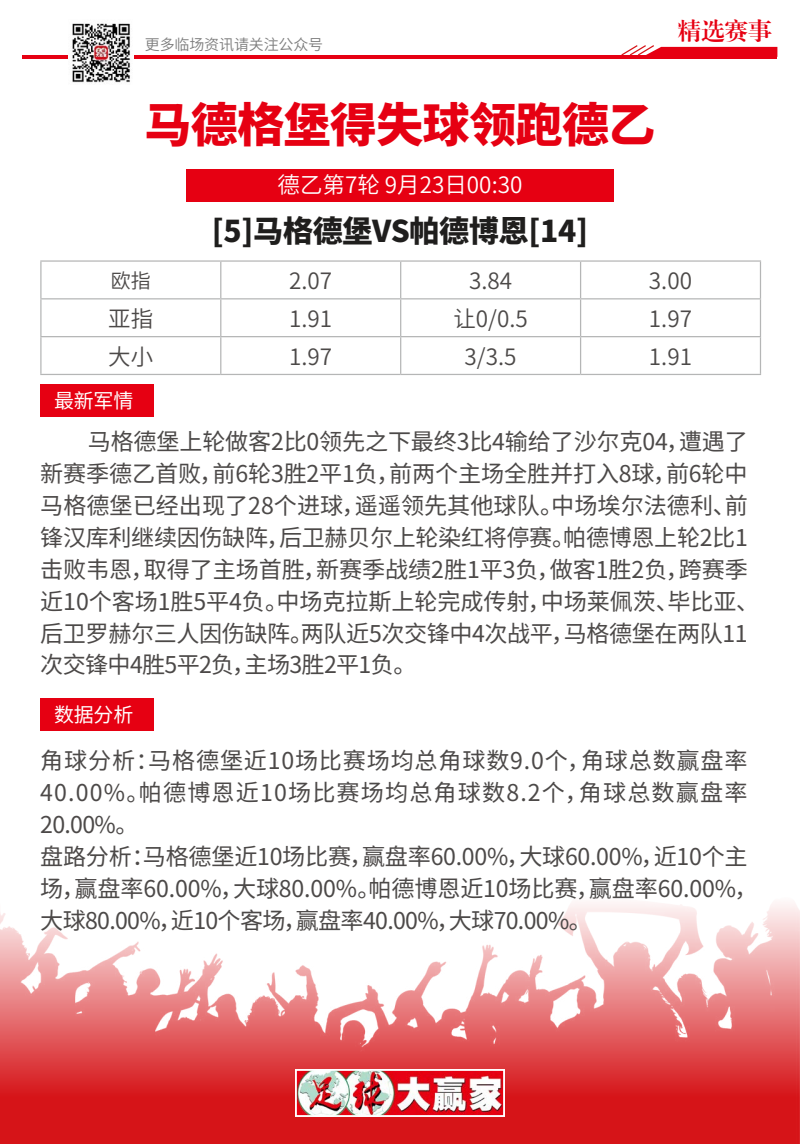
<style>
.page{position:relative;width:800px;height:1144px;background:#fff}
.page>*{position:absolute;margin:0;border:0;box-sizing:border-box;transform-origin:0 0}
.t1{font:900 46.88px "Noto Sans Hans";letter-spacing:-.01em;color:#e60012}
.t2{font:900 30px "Noto Sans Hans";letter-spacing:-.01em;color:#1f1e1d}
.t3{font:23.75px "CT Biao Song SJ";color:#e60012}
.t4{font:23.12px/31.9px "Noto Sans Hans";letter-spacing:-.005em;color:#4c4948}
.t5{font:600 22.5px "Noto Sans Hans";color:#4c4948}
.t6{font:600 22.5px "Noto Sans Hans";color:#fff}
.t7{font:20px "Noto Sans Hans";letter-spacing:-.01em;color:#fff}
.t8{font:600 20px "Noto Sans Hans";color:#4c4948}
.t9{font:600 15px "Noto Sans Hans";letter-spacing:-.01em;color:#7d7d7d}
</style>
<div class="page">
<hr style="left:22px;top:55px;width:755px;height:4px;background:#e60012">
<svg style="left:621px;top:45px;width:156px;height:10px"></svg>
<img style="left:68px;top:23px;width:66px;height:60px">
<img style="left:0;top:903px;width:800px;height:241px">
<img style="left:298px;top:1072px;width:204px;height:42px">
<div style="left:295px;top:1069px;width:210px;height:48px;border:2px solid #fff"></div>
<div style="left:186px;top:169px;width:428px;height:33px;background:#e60012"></div>
<hr style="left:40px;top:260px;width:181px;height:2px;background:#b5b6b6">
<hr style="left:40px;top:262px;width:2px;height:36px;background:#b5b6b6">
<hr style="left:221px;top:260px;width:180px;height:2px;background:#b5b6b6">
<hr style="left:220px;top:262px;width:1px;height:36px;background:#b5b6b6">
<hr style="left:401px;top:260px;width:180px;height:2px;background:#b5b6b6">
<hr style="left:400px;top:262px;width:1px;height:36px;background:#b5b6b6">
<hr style="left:581px;top:260px;width:180px;height:2px;background:#b5b6b6">
<hr style="left:580px;top:262px;width:1px;height:36px;background:#b5b6b6">
<hr style="left:760px;top:262px;width:1px;height:36px;background:#b5b6b6">
<hr style="left:40px;top:298px;width:181px;height:1px;background:#b5b6b6">
<hr style="left:40px;top:299px;width:2px;height:37px;background:#b5b6b6">
<hr style="left:221px;top:298px;width:180px;height:1px;background:#b5b6b6">
<hr style="left:220px;top:299px;width:1px;height:37px;background:#b5b6b6">
<hr style="left:401px;top:298px;width:180px;height:1px;background:#b5b6b6">
<hr style="left:400px;top:299px;width:1px;height:37px;background:#b5b6b6">
<hr style="left:581px;top:298px;width:180px;height:1px;background:#b5b6b6">
<hr style="left:580px;top:299px;width:1px;height:37px;background:#b5b6b6">
<hr style="left:760px;top:299px;width:1px;height:37px;background:#b5b6b6">
<hr style="left:40px;top:336px;width:181px;height:1px;background:#b5b6b6">
<hr style="left:40px;top:337px;width:2px;height:37px;background:#b5b6b6">
<hr style="left:221px;top:336px;width:180px;height:1px;background:#b5b6b6">
<hr style="left:220px;top:337px;width:1px;height:37px;background:#b5b6b6">
<hr style="left:401px;top:336px;width:180px;height:1px;background:#b5b6b6">
<hr style="left:400px;top:337px;width:1px;height:37px;background:#b5b6b6">
<hr style="left:581px;top:336px;width:180px;height:1px;background:#b5b6b6">
<hr style="left:580px;top:337px;width:1px;height:37px;background:#b5b6b6">
<hr style="left:760px;top:337px;width:1px;height:37px;background:#b5b6b6">
<hr style="left:40px;top:374px;width:181px;height:1px;background:#b5b6b6">
<hr style="left:221px;top:374px;width:180px;height:1px;background:#b5b6b6">
<hr style="left:401px;top:374px;width:180px;height:1px;background:#b5b6b6">
<hr style="left:581px;top:374px;width:180px;height:1px;background:#b5b6b6">
<div style="left:40px;top:384px;width:113px;height:33px;background:#e60012"></div>
<div style="left:40px;top:698px;width:113px;height:32px;background:#e60012"></div>
<p class="t9" style="left:145px;top:36px;width:180px">更多临场资讯请关注公众号</p>
<p class="t3" style="left:678px;top:19px;width:96px">精选赛事</p>
<h1 class="t1" style="left:145px;top:98px;width:512px">马德格堡得失球领跑德乙</h1>
<p class="t6" style="left:278px;top:172px;width:246px">德乙第7轮 9月23日00:30</p>
<p class="t2" style="left:212px;top:214px;width:378px">[5]马格德堡VS帕德博恩[14]</p>
<p class="t8" style="left:111px;top:269px;width:41px">欧指</p>
<p class="t5" style="left:289px;top:268px;width:45px">2.07</p>
<p class="t5" style="left:469px;top:268px;width:45px">3.84</p>
<p class="t5" style="left:649px;top:268px;width:45px">3.00</p>
<p class="t5" style="left:108px;top:306px;width:46px">亚指</p>
<p class="t5" style="left:289px;top:306px;width:45px">1.91</p>
<p class="t5" style="left:453px;top:306px;width:76px">让0/0.5</p>
<p class="t5" style="left:649px;top:306px;width:45px">1.97</p>
<p class="t5" style="left:108px;top:344px;width:46px">大小</p>
<p class="t5" style="left:289px;top:344px;width:45px">1.97</p>
<p class="t5" style="left:465px;top:344px;width:53px">3/3.5</p>
<p class="t5" style="left:649px;top:344px;width:45px">1.91</p>
<p class="t7" style="left:54px;top:389px;width:81px">最新军情</p>
<p class="t4" style="left:40px;top:426px;width:721px;text-indent:47px">马格德堡上轮做客2比0领先之下最终3比4输给了沙尔克04，遭遇了新赛季德乙首败，前6轮3胜2平1负，前两个主场全胜并打入8球，前6轮中马格德堡已经出现了28个进球，遥遥领先其他球队。中场埃尔法德利、前锋汉库利继续因伤缺阵，后卫赫贝尔上轮染红将停赛。帕德博恩上轮2比1击败韦恩，取得了主场首胜，新赛季战绩2胜1平3负，做客1胜2负，跨赛季近10个客场1胜5平4负。中场克拉斯上轮完成传射，中场莱佩茨、毕比亚、后卫罗赫尔三人因伤缺阵。两队近5次交锋中4次战平，马格德堡在两队11次交锋中4胜5平2负，主场3胜2平1负。</p>
<p class="t7" style="left:54px;top:703px;width:81px">数据分析</p>
<p class="t4" style="left:40px;top:745px;width:719px">角球分析：马格德堡近10场比赛场均总角球数9.0个，角球总数赢盘率40.00%。帕德博恩近10场比赛场均总角球数8.2个，角球总数赢盘率20.00%。<br>盘路分析：马格德堡近10场比赛，赢盘率60.00%，大球60.00%，近10个主场，赢盘率60.00%，大球80.00%。帕德博恩近10场比赛，赢盘率60.00%，大球80.00%，近10个客场，赢盘率40.00%，大球70.00%。</p>
</div>
